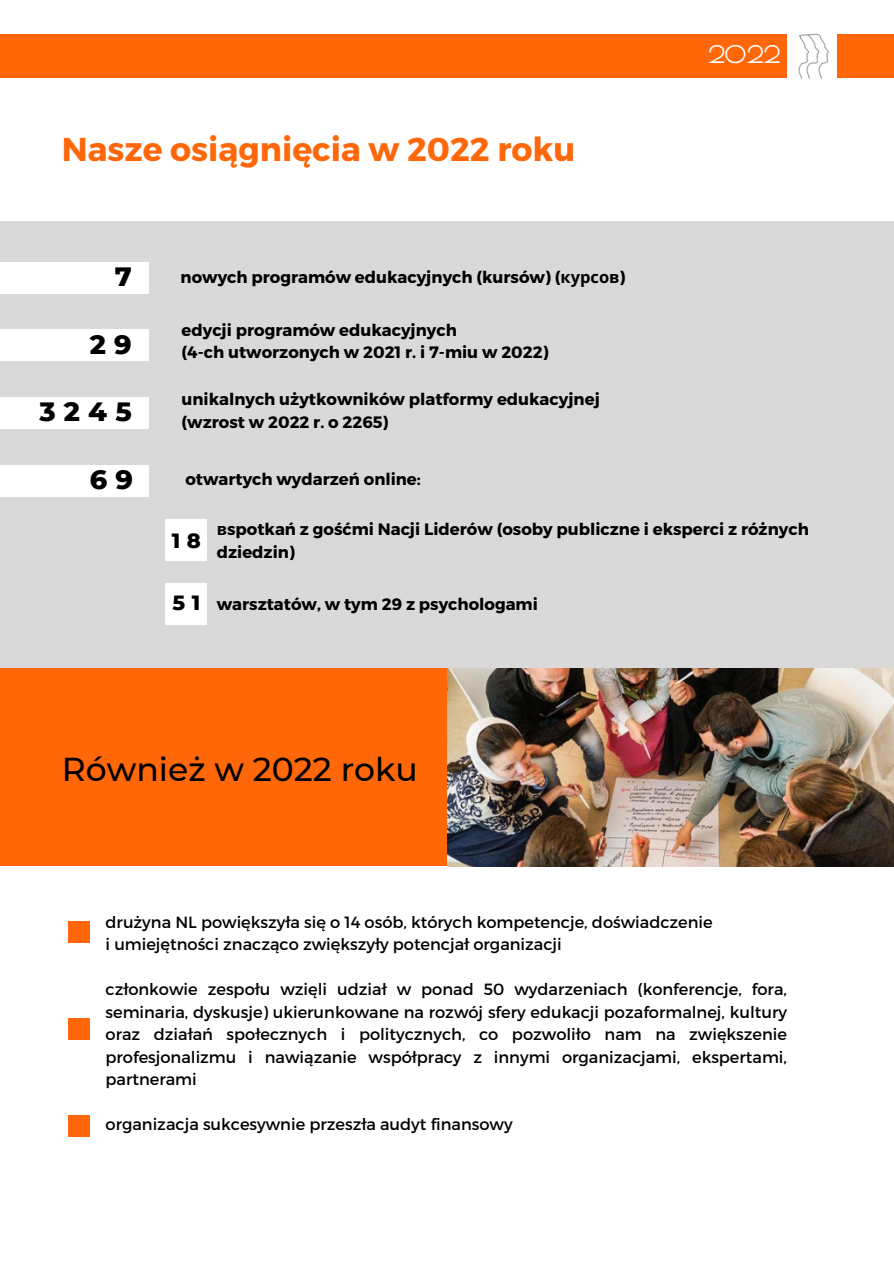
<style>
.page{position:relative;width:894px;height:1264px;background:#fff}
.page>*{position:absolute;margin:0;border:0;box-sizing:border-box;transform-origin:0 0}
.t1{font:700 33px "Montserrat";color:#ff6709}
.t2{font:500 33px "Montserrat";color:#000}
.t3{font:800 27px "Montserrat";color:#000}
.t4{font:700 23.7px "Poiret One";color:#fff}
.t5{font:800 21px "Montserrat";color:#000}
.t6{font:700 16.5px/22.5px "Montserrat";color:#000}
.t7{font:16.2px/22.5px "Montserrat";color:#000;text-align:justify}
.s1{font-family:"Noto Sans"}
</style>
<div class="page">
<div style="left:0;top:221px;width:893px;height:454px;background:#d9d9d9"></div>
<div style="left:0;top:668px;width:893px;height:198px;background:#ff6709"></div>
<div style="left:0;top:329px;width:148px;height:32px;background:#fff"></div>
<div style="left:0;top:464px;width:149px;height:32px;background:#fff"></div>
<div style="left:0;top:397px;width:148px;height:32px;background:#fff"></div>
<div style="left:0;top:262px;width:148px;height:31px;background:#fff"></div>
<div style="left:0;top:34px;width:786px;height:44px;background:#ff6709"></div>
<img style="left:798px;top:33px;width:31px;height:46px">
<div style="left:836px;top:34px;width:57px;height:44px;background:#ff6709"></div>
<div style="left:165px;top:519px;width:42px;height:41px;background:#fff"></div>
<div style="left:165px;top:582px;width:42px;height:42px;background:#fff"></div>
<div style="left:68px;top:921px;width:22px;height:21px;background:#ff6709"></div>
<div style="left:68px;top:1018px;width:22px;height:21px;background:#ff6709"></div>
<div style="left:68px;top:1115px;width:22px;height:21px;background:#ff6709"></div>
<img style="left:447px;top:668px;width:446px;height:198px">
<h3 class="t1" style="left:62px;top:128px;width:515px">Nasze osiągnięcia w 2022 roku</h3>
<h1 class="t3" style="left:115px;top:260px;width:19px">7</h1>
<p class="t6" style="left:180px;top:265px;width:446px">nowych programów edukacyjnych (kursów) (<span class="s1">курсов</span>)</p>
<p class="t3" style="left:90px;top:327px;width:43px">2 9</p>
<h4 class="t6" style="left:181px;top:318px;width:368px">edycji programów edukacyjnych<br>(4-ch utworzonych w 2021 r. i 7-miu w 2022)</h4>
<p class="t4" style="left:707px;top:40px;width:74px">2022</p>
<p class="t3" style="left:39px;top:395px;width:94px">3245</p>
<p class="t6" style="left:181px;top:387px;width:420px">unikalnych użytkowników platformy edukacyjnej (wzrost w 2022 r. o 2265)</p>
<p class="t3" style="left:90px;top:462px;width:45px">6 9</p>
<h4 class="t6" style="left:185px;top:467px;width:237px">otwartych wydarzeń online:</h4>
<h2 class="t6" style="left:217px;top:517px;width:593px"><span class="s1">в</span>spotkań z gośćmi Nacji Liderów (osoby publiczne i eksperci z różnych dziedzin)</h2>
<h4 class="t6" style="left:217px;top:592px;width:322px">warsztatów, w tym 29 z psychologami</h4>
<p class="t5" style="left:172px;top:528px;width:30px">1 8</p>
<p class="t5" style="left:172px;top:590px;width:29px">5 1</p>
<p class="t2" style="left:62px;top:749px;width:357px">Również w 2022 roku</p>
<h4 class="t7" style="left:105px;top:909px;width:608px">drużyna NL powiększyła się o 14 osób, których kompetencje, doświadczenie</h4>
<h4 class="t7" style="left:105px;top:932px;width:457px">i umiejętności znacząco zwiększyły potencjał organizacji</h4>
<h4 class="t7" style="left:105px;top:977px;width:682px">członkowie zespołu wzięli udział w ponad 50 wydarzeniach (konferencje, fora, seminaria, dyskusje) ukierunkowane na rozwój sfery edukacji pozaformalnej, kultury oraz działań społecznych i politycznych, co pozwoliło nam na zwiększenie profesjonalizmu i nawiązanie współpracy z innymi organizacjami, ekspertami, partnerami</h4>
<h1 class="t7" style="left:105px;top:1112px;width:408px">organizacja sukcesywnie przeszła audyt finansowy</h1>
</div>
